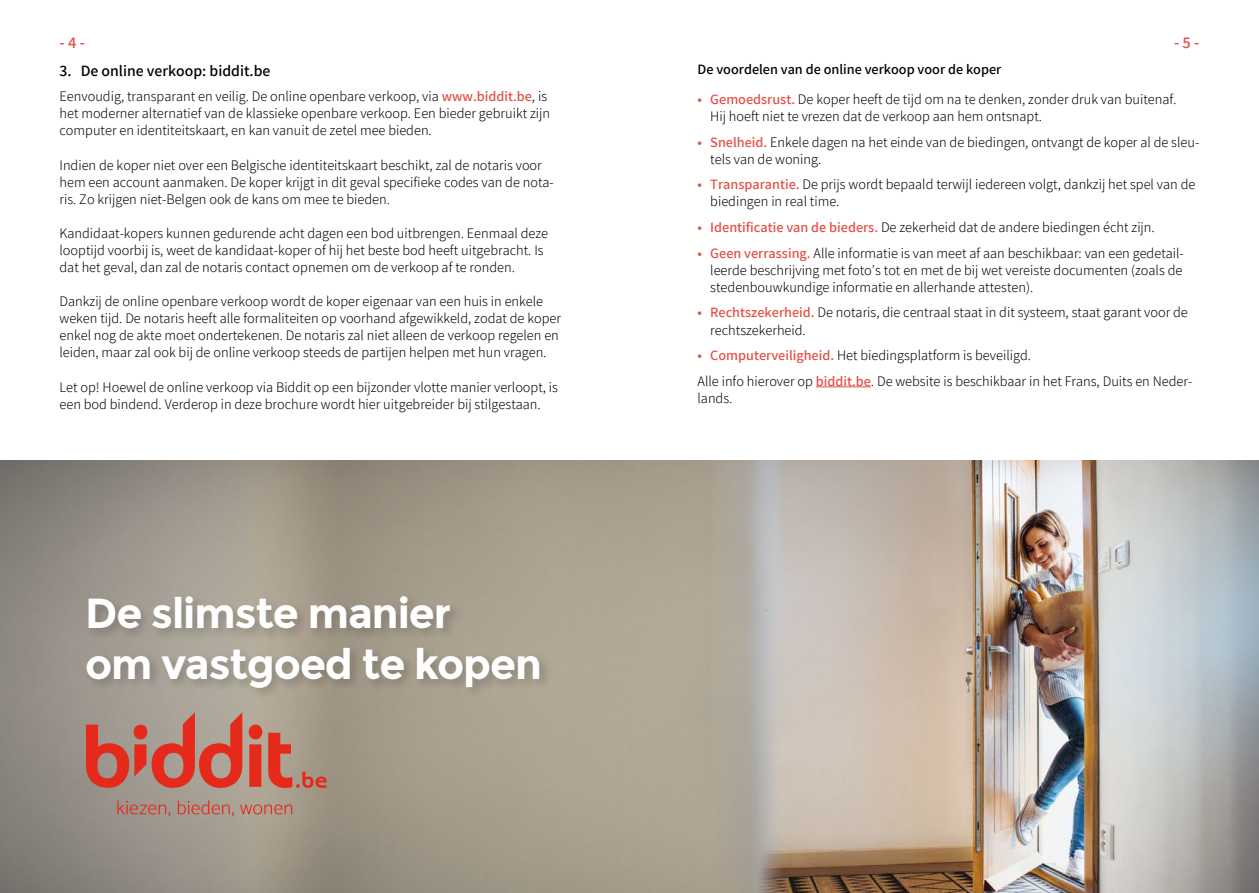
<style>
.page{position:relative;width:1259px;height:893px;background:#fff}
.page>*{position:absolute;margin:0;border:0;box-sizing:border-box;transform-origin:0 0}
.t1{font:700 42px "Montserrat";letter-spacing:-.025em;color:#fff}
.t2{font:600 16.5px "Assistant";color:#e25046}
.t3{font:600 15.75px "Assistant";color:#000}
.Body{font:300 14.25px/17.1px "Assistant";color:#000}
.Body-2{font:600 14.25px "Assistant";color:#000}
.s1{font-weight:600;color:#e25046}
</style>
<div class="page">
<hr style="left:816px;top:386px;width:55px;height:1px;background:#e25046">
<img style="left:0;top:461px;width:1259px;height:432px">
<div style="left:83px;top:592px;width:469px;height:108px;background:#000;opacity:.2"></div>
<svg style="left:86px;top:712px;width:156px;height:76px;background:#c06d61"></svg>
<svg style="left:249px;top:725px;width:13px;height:62px"></svg>
<svg style="left:268px;top:733px;width:58px;height:55px;background:#b97766"></svg>
<svg style="left:117px;top:800px;width:53px;height:16px"></svg>
<svg style="left:178px;top:800px;width:56px;height:16px"></svg>
<svg style="left:240px;top:804px;width:52px;height:10px"></svg>
<p class="t2" style="left:60px;top:31px;width:27px">- 4 -</p>
<p class="t2" style="left:1174px;top:31px;width:27px">- 5 -</p>
<p class="Body-2" style="left:697px;top:60px;width:305px">De voordelen van de online verkoop voor de koper</p>
<p class="Body" style="left:710px;top:90px;width:468px;text-indent:-13px"><span class="s1">• Gemoedsrust.</span> De koper heeft de tijd om na te denken, zonder druk van buitenaf.<br>Hij hoeft niet te vrezen dat de verkoop aan hem ontsnapt.</p>
<p class="Body" style="left:710px;top:133px;width:490px;text-indent:-13px"><span class="s1">• Snelheid.</span> Enkele dagen na het einde van de biedingen, ontvangt de koper al de sleu&shy;tels van de woning.</p>
<p class="Body" style="left:710px;top:175px;width:486px;text-indent:-13px"><span class="s1">• Transparantie.</span> De prijs wordt bepaald terwijl iedereen volgt, dankzij het spel van de biedingen in real time.</p>
<p class="Body" style="left:697px;top:218px;width:459px"><span class="s1">• Identificatie van de bieders.</span> De zekerheid dat de andere biedingen écht zijn.</p>
<p class="Body" style="left:710px;top:244px;width:475px;text-align:justify;text-indent:-13px"><span class="s1">• Geen verrassing.</span> Alle informatie is van meet af aan beschikbaar: van een gedetail&shy;leerde beschrijving met foto’s tot en met de bij wet vereiste documenten (zoals de stedenbouwkundige informatie en allerhande attesten).</p>
<p class="Body" style="left:710px;top:303px;width:479px;text-indent:-13px"><span class="s1">• Rechtszekerheid.</span> De notaris, die centraal staat in dit systeem, staat garant voor de rechtszekerheid.</p>
<p class="Body" style="left:697px;top:346px;width:335px"><span class="s1">• Computerveiligheid.</span> Het biedingsplatform is beveiligd.</p>
<p class="Body" style="left:697px;top:372px;width:496px">Alle info hierover op <span class="s1">biddit.be</span>. De website is beschikbaar in het Frans, Duits en Neder&shy;lands.</p>
<p class="t3" style="left:60px;top:60px;width:212px">3. De online verkoop: biddit.be</p>
<p class="Body" style="left:60px;top:87px;width:492px">Eenvoudig, transparant en veilig. De online openbare verkoop, via <span class="s1">www.biddit.be</span>, is het moderner alternatief van de klassieke openbare verkoop. Een bieder gebruikt zijn computer en identiteitskaart, en kan vanuit de zetel mee bieden.</p>
<p class="Body" style="left:60px;top:155px;width:496px">Indien de koper niet over een Belgische identiteitskaart beschikt, zal de notaris voor hem een account aanmaken. De koper krijgt in dit geval specifieke codes van de nota&shy;ris. Zo krijgen niet-Belgen ook de kans om mee te bieden.</p>
<p class="Body" style="left:60px;top:224px;width:490px">Kandidaat-kopers kunnen gedurende acht dagen een bod uitbrengen. Eenmaal deze looptijd voorbij is, weet de kandidaat-koper of hij het beste bod heeft uitgebracht. Is dat het geval, dan zal de notaris contact opnemen om de verkoop af te ronden.</p>
<p class="Body" style="left:60px;top:292px;width:503px">Dankzij de online openbare verkoop wordt de koper eigenaar van een huis in enkele weken tijd. De notaris heeft alle formaliteiten op voorhand afgewikkeld, zodat de koper enkel nog de akte moet ondertekenen. De notaris zal niet alleen de verkoop regelen en leiden, maar zal ook bij de online verkoop steeds de partijen helpen met hun vragen.</p>
<p class="Body" style="left:60px;top:378px;width:500px">Let op! Hoewel de online verkoop via Biddit op een bijzonder vlotte manier verloopt, is een bod bindend. Verderop in deze brochure wordt hier uitgebreider bij stilgestaan.</p>
<p class="t1" style="left:85px;top:588px;width:367px">De slimste manier</p>
<p class="t1" style="left:85px;top:639px;width:458px">om vastgoed te kopen</p>
</div>
